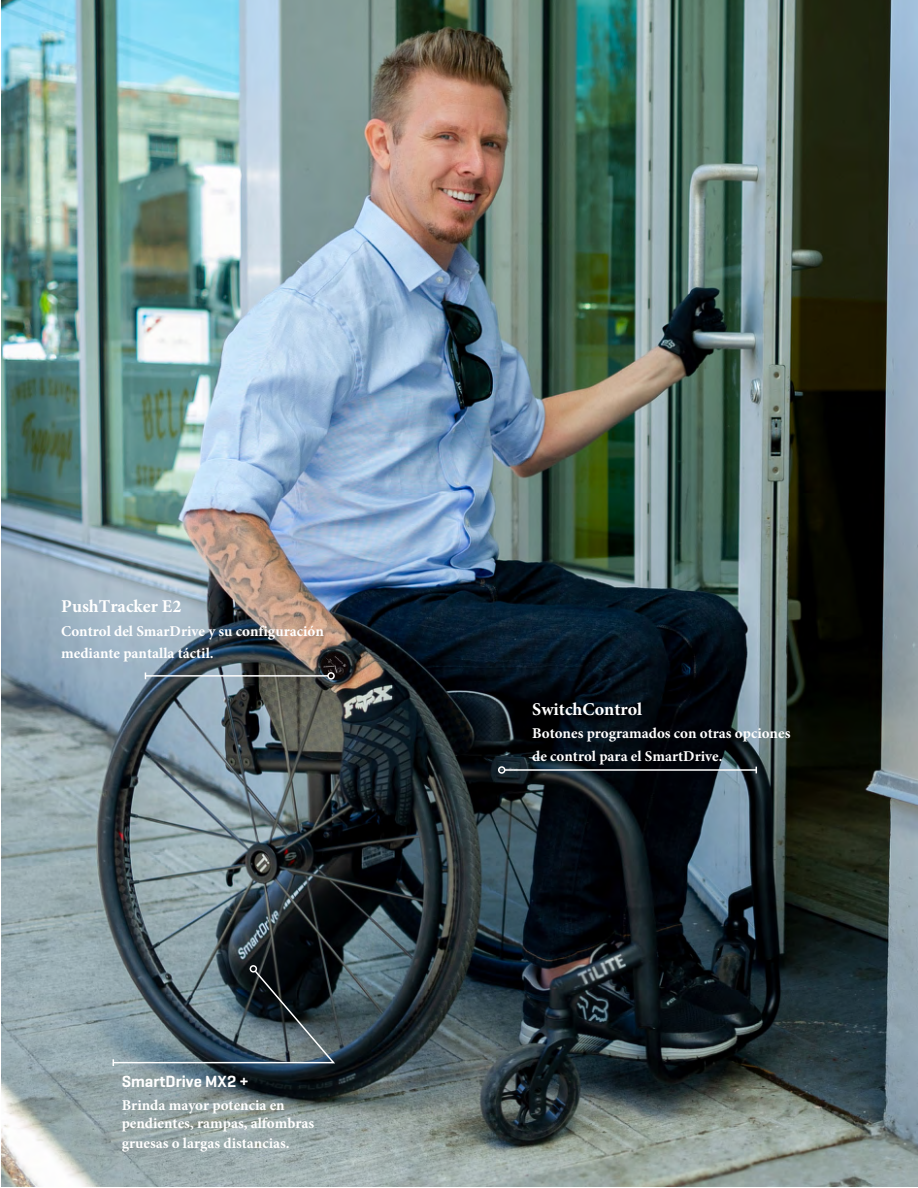
<style>
.page{position:relative;width:918px;height:1188px;background:#fff}
.page>*{position:absolute;margin:0;border:0;box-sizing:border-box;transform-origin:0 0}
.t1{font:700 18px "Minion Pro";color:#fff}
.t2{font:600 16.5px "Geogrotesque";color:#fff}
.t3{font:700 15px/18px "Minion Pro";color:#fff}
</style>
<div class="page">
<img style="left:1px;top:0;width:917px;height:1187px">
<hr style="left:145px;top:675px;width:183px;height:2px;background:#fff">
<div style="left:327px;top:672px;width:8px;height:8px;border:2px solid #fff;border-radius:50%"></div>
<div style="left:250px;top:965px;width:7px;height:8px;border:2px solid #fff;border-radius:50%"></div>
<svg style="left:112px;top:969px;width:225px;height:97px"></svg>
<hr style="left:505px;top:769px;width:251px;height:2px;background:#fff">
<div style="left:498px;top:766px;width:8px;height:8px;border:2px solid #fff;border-radius:50%"></div>
<p class="t1" style="left:61px;top:593px;width:122px">PushTracker E2</p>
<p class="t3" style="left:61px;top:619px;width:264px;line-height:22.6px">Control del SmarDrive y su configuración mediante pantalla táctil.</p>
<p class="t2" style="left:122px;top:1071px;width:129px">SmartDrive MX2 +</p>
<p class="t3" style="left:122px;top:1096px;width:194px">Brinda mayor potencia en pendientes, rampas, alfombras</p>
<p class="t3" style="left:122px;top:1134px;width:170px">gruesas o largas distancias.</p>
<p class="t1" style="left:532px;top:696px;width:111px">SwitchControl</p>
<p class="t3" style="left:532px;top:722px;width:260px;line-height:22.5px">Botones programados con otras opciones de control para el SmartDrive.</p>
</div>
